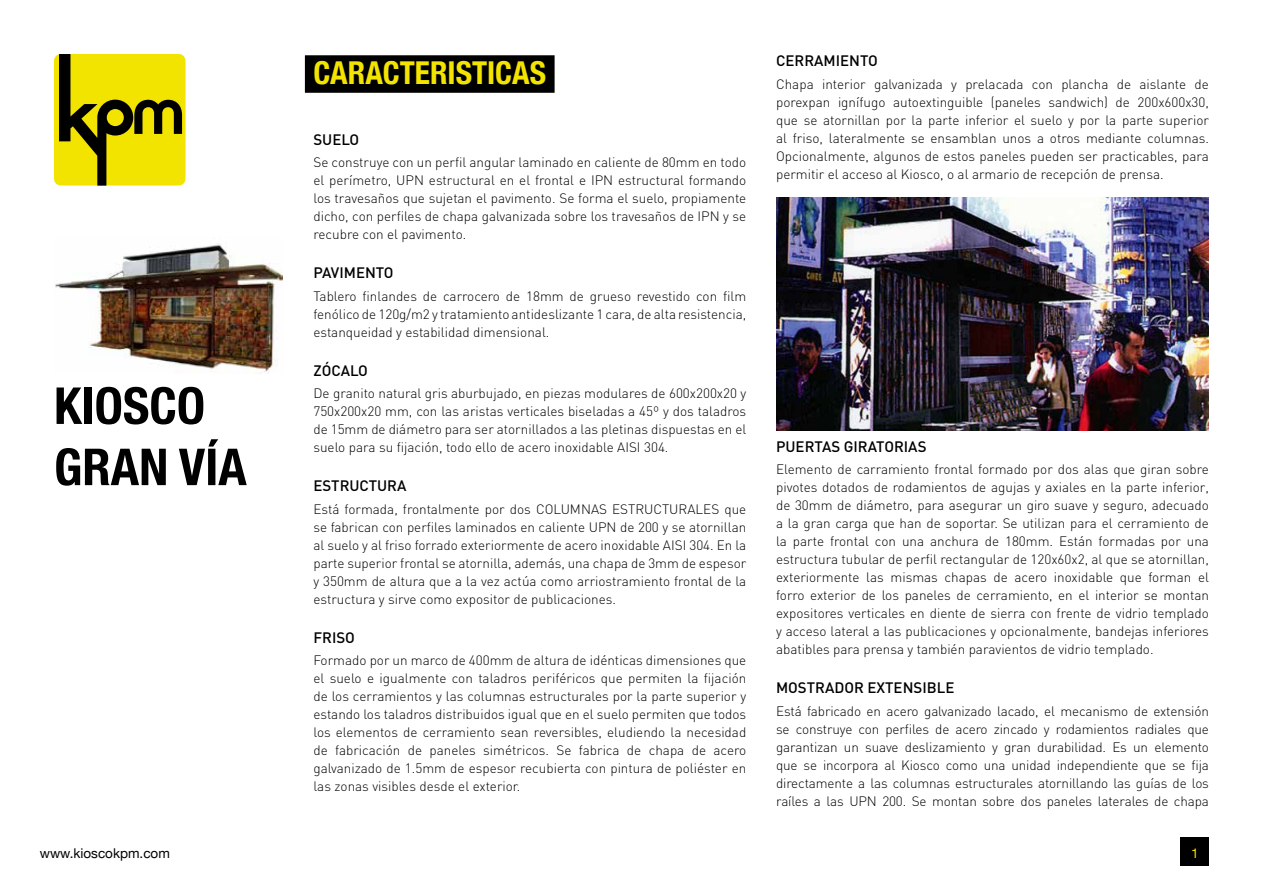
<style>
.page{position:relative;width:1263px;height:893px;background:#fff}
.page>*{position:absolute;margin:0;border:0;box-sizing:border-box;transform-origin:0 0}
.t1{font:700 condensed 51px/61.2px "Helvetica Neue";color:#000}
.t2{font:700 condensed 31.5px "Helvetica Neue";color:#f3e400}
.t3{font:500 15px "DIN";color:#000}
.t4{font:300 13.5px/18px "DIN";color:#000;text-align:justify}
.t5{font:13.5px "Helvetica Neue";color:#000}
.t6{font:13.5px "Helvetica Neue";color:#f3e400}
</style>
<div class="page">
<div style="left:54px;top:54px;width:132px;height:132px;background:#f3e400;border-radius:7px"></div>
<svg style="left:59px;top:54px;width:123px;height:132px"></svg>
<div style="left:1180px;top:837px;width:29px;height:28px;background:#000"></div>
<div style="left:305px;top:55px;width:250px;height:38px;background:#000"></div>
<img style="left:55px;top:244px;width:228px;height:129px">
<img style="left:776px;top:198px;width:433px;height:233px">
<h1 class="t1" style="left:54px;top:372px;width:194px">KIOSCO<br>GRAN VÍA</h1>
<h2 class="t2" style="left:313px;top:47px;width:234px">CARACTERISTICAS</h2>
<p class="t3" style="left:313px;top:130px;width:47px">SUELO</p>
<p class="t4" style="left:313px;top:153px;width:434px">Se construye con un perfil angular laminado en caliente de 80mm en todo el perímetro, UPN estructural en el frontal e IPN estructural formando los travesaños que sujetan el pavimento. Se forma el suelo, propiamente dicho, con perfiles de chapa galvanizada sobre los travesaños de IPN y se recubre con el pavimento.</p>
<p class="t3" style="left:313px;top:263px;width:82px">PAVIMENTO</p>
<p class="t4" style="left:313px;top:287px;width:434px">Tablero finlandes de carrocero de 18mm de grueso revestido con film fenólico de 120g/m2 y tratamiento antideslizante 1 cara, de alta resistencia, estanqueidad y estabilidad dimensional.</p>
<p class="t3" style="left:313px;top:361px;width:56px">ZÓCALO</p>
<p class="t4" style="left:313px;top:384px;width:434px">De granito natural gris aburbujado, en piezas modulares de 600x200x20 y 750x200x20 mm, con las aristas verticales biseladas a 45º y dos taladros de 15mm de diámetro para ser atornillados a las pletinas dispuestas en el suelo para su fijación, todo ello de acero inoxidable AISI 304.</p>
<p class="t3" style="left:313px;top:476px;width:95px">ESTRUCTURA</p>
<p class="t4" style="left:313px;top:500px;width:434px">Está formada, frontalmente por dos COLUMNAS ESTRUCTURALES que se fabrican con perfiles laminados en caliente UPN de 200 y se atornillan al suelo y al friso forrado exteriormente de acero inoxidable AISI 304. En la parte superior frontal se atornilla, además, una chapa de 3mm de espesor y 350mm de altura que a la vez actúa como arriostramiento frontal de la estructura y sirve como expositor de publicaciones.</p>
<p class="t3" style="left:313px;top:628px;width:43px">FRISO</p>
<p class="t4" style="left:313px;top:651px;width:434px">Formado por un marco de 400mm de altura de idénticas dimensiones que el suelo e igualmente con taladros periféricos que permiten la fijación de los cerramientos y las columnas estructurales por la parte superior y estando los taladros distribuidos igual que en el suelo permiten que todos los elementos de cerramiento sean reversibles, eludiendo la necesidad de fabricación de paneles simétricos. Se fabrica de chapa de acero galvanizado de 1.5mm de espesor recubierta con pintura de poliéster en las zonas visibles desde el exterior.</p>
<p class="t3" style="left:776px;top:51px;width:103px">CERRAMIENTO</p>
<p class="t4" style="left:776px;top:75px;width:434px">Chapa interior galvanizada y prelacada con plancha de aislante de porexpan ignífugo autoextinguible (paneles sandwich) de 200x600x30, que se atornillan por la parte inferior el suelo y por la parte superior al friso, lateralmente se ensamblan unos a otros mediante columnas.<br>Opcionalmente, algunos de estos paneles pueden ser practicables, para permitir el acceso al Kiosco, o al armario de recepción de prensa.</p>
<p class="t3" style="left:776px;top:437px;width:151px">PUERTAS GIRATORIAS</p>
<p class="t4" style="left:776px;top:460px;width:434px">Elemento de carramiento frontal formado por dos alas que giran sobre pivotes dotados de rodamientos de agujas y axiales en la parte inferior, de 30mm de diámetro, para asegurar un giro suave y seguro, adecuado a la gran carga que han de soportar. Se utilizan para el cerramiento de la parte frontal con una anchura de 180mm. Están formadas por una estructura tubular de perfil rectangular de 120x60x2, al que se atornillan, exteriormente las mismas chapas de acero inoxidable que forman el forro exterior de los paneles de cerramiento, en el interior se montan expositores verticales en diente de sierra con frente de vidrio templado y acceso lateral a las publicaciones y opcionalmente, bandejas inferiores abatibles para prensa y también paravientos de vidrio templado.</p>
<p class="t3" style="left:776px;top:678px;width:180px">M OSTRADOR EXTENSIBLE</p>
<p class="t4" style="left:776px;top:702px;width:434px">Está fabricado en acero galvanizado lacado, el mecanismo de extensión se construye con perfiles de acero zincado y rodamientos radiales que garantizan un suave deslizamiento y gran durabilidad. Es un elemento que se incorpora al Kiosco como una unidad independiente que se fija directamente a las columnas estructurales atornillando las guías de los raíles a las UPN 200. Se montan sobre dos paneles laterales de chapa</p>
<p class="t5" style="left:40px;top:841px;width:132px">www.kioscokpm.com</p>
<p class="t6" style="left:1191px;top:841px;width:9px">1</p>
</div>
